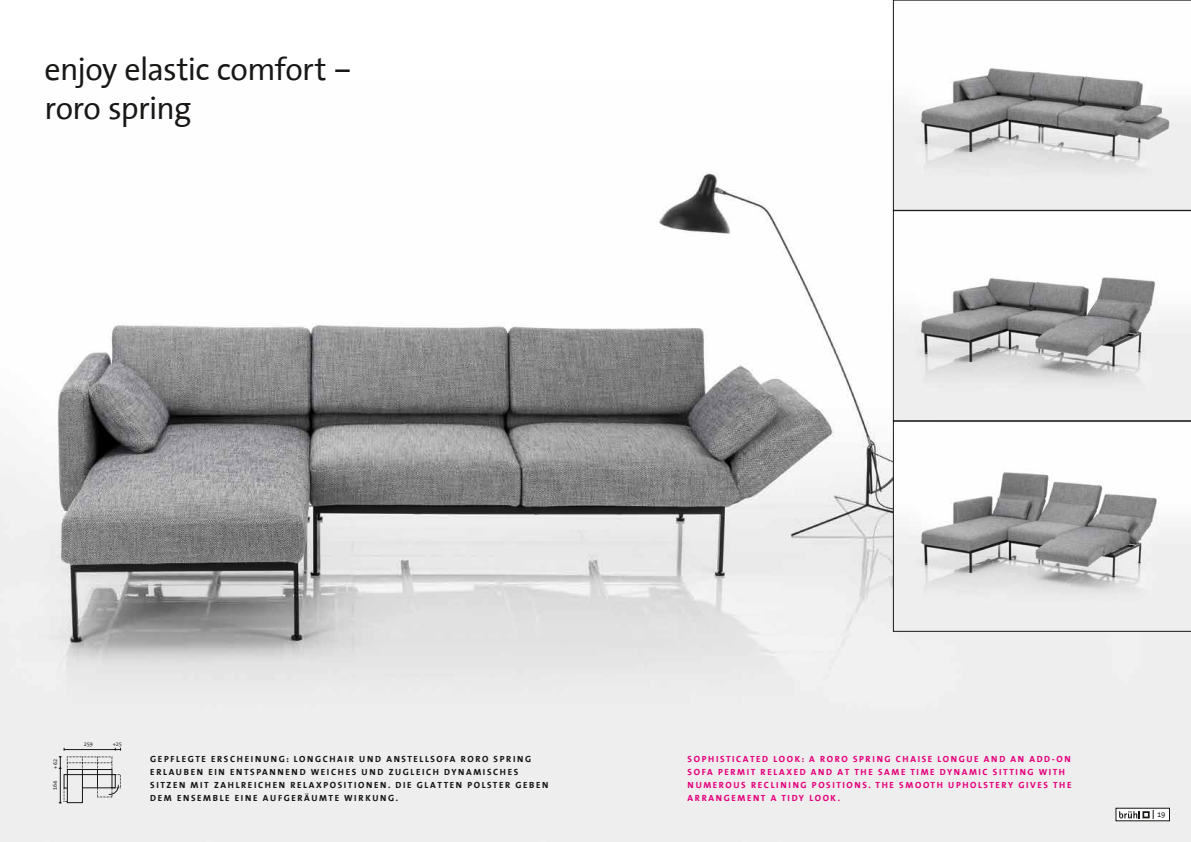
<style>
.page{position:relative;width:1191px;height:842px;background:#fff}
.page>*{position:absolute;margin:0;border:0;box-sizing:border-box;transform-origin:0 0}
.t1{font:32px/38.4px "The Sans Office";letter-spacing:-.02em;color:#181716}
.t2{font:700 9px/13px "The Sans Office";letter-spacing:.18em;color:#181716}
.t3{font:700 9px/13px "The Sans Office";letter-spacing:.18em;color:#e5007c}
.t4{font:7.8px "The Sans Office";color:#181716}
.t5{font:5.7px "The Sans Correspondence";color:#181716}
</style>
<div class="page">
<img style="left:0;top:81px;width:1191px;height:761px">
<svg style="left:893px;top:0;width:298px;height:210px"></svg>
<svg style="left:893px;top:210px;width:298px;height:211px"></svg>
<svg style="left:893px;top:421px;width:298px;height:210px"></svg>
<hr style="left:64px;top:749px;width:57px;height:1px;background:#181716">
<svg style="left:59px;top:757px;width:62px;height:47px;background:#cecece"></svg>
<div style="left:1116px;top:808px;width:53px;height:13px;background:#fff"></div>
<svg style="left:1119px;top:810px;width:34px;height:9px"></svg>
<h1 class="t1" style="left:45px;top:52px;width:308px">enjoy elastic comfort – roro spring</h1>
<p class="t5" style="left:52px;top:768px;width:11px;rotate:-90deg">+62</p>
<p class="t5" style="left:52px;top:790px;width:11px;rotate:-90deg">164</p>
<p class="t5" style="left:84px;top:741px;width:11px">259</p>
<p class="t5" style="left:113px;top:741px;width:11px">+25</p>
<p class="t2" style="left:150px;top:753px;width:400px">GEPFLEGTE ERSCHEINUNG: LONGCHAIR UND ANSTELLSOFA RORO SPRING ERLAUBEN EIN ENTSPANNEND WEICHES UND ZUGLEICH DYNAMISCHES SITZEN MIT ZAHLREICHEN RELAXPOSITIONEN. DIE GLATTEN POLSTER GEBEN DEM ENSEMBLE EINE AUFGERÄUMTE WIRKUNG.</p>
<p class="t3" style="left:687px;top:753px;width:385px">SOPHISTICATED LOOK: A RORO SPRING CHAISE LONGUE AND AN ADD-ON SOFA PERMIT RELAXED AND AT THE SAME TIME DYNAMIC SITTING WITH NUMEROUS RECLINING POSITIONS. THE SMOOTH UPHOLSTERY GIVES THE ARRANGEMENT A TIDY LOOK.</p>
<p class="t4" style="left:1157px;top:810px;width:10px">19</p>
</div>
